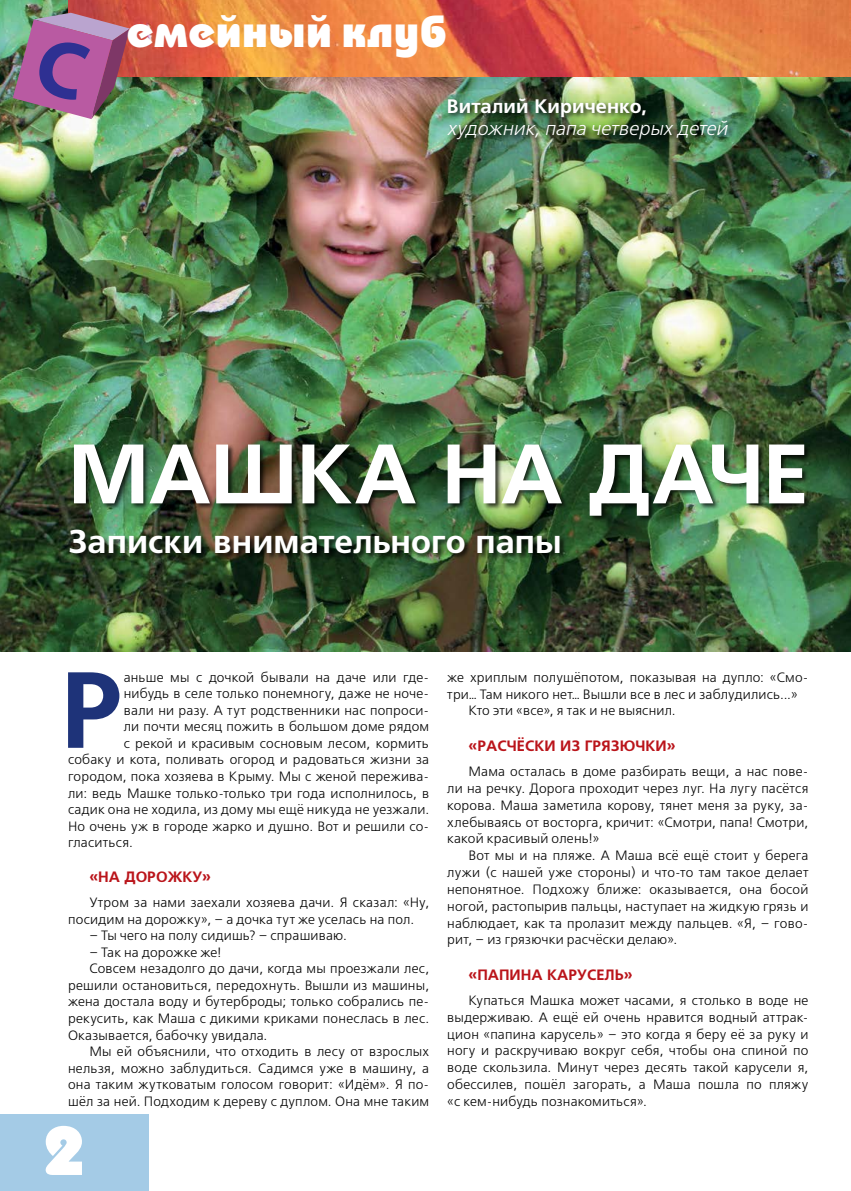
<style>
.page{position:relative;width:851px;height:1191px;background:#fff}
.page>*{position:absolute;margin:0;border:0;box-sizing:border-box;transform-origin:0 0}
.t1{font:700 107.85px "Free Set C";color:#1e3379}
.t2{font:700 84px "Free Set C";letter-spacing:-.01em;color:#fff}
.t3{font:800 69px "Bauhaus C";color:#fff}
.t4{font:800 45px "Bauhaus C";letter-spacing:.02em;color:#fff}
.t5{font:700 33px "Free Set C";color:#fff}
.t6{font:italic 19.5px "Free Set C";letter-spacing:-.005em;color:#fff}
.t7{font:700 19.5px "Free Set C";letter-spacing:.005em;color:#fff}
.t8{font:700 15px "Free Set C";color:#ba141a}
.t9{font:13.5px/16.8px "Free Set C";letter-spacing:.015em;color:#000;text-align:justify}
</style>
<div class="page">
<div style="left:0;top:1114px;width:149px;height:77px;background:#a4cbe6"></div>
<img style="left:0;top:0;width:850px;height:651px">
<img style="left:68px;top:0;width:782px;height:77px">
<img style="left:13px;top:13px;width:117px;height:106px">
<div style="left:446px;top:97px;width:289px;height:49px;background:#000;opacity:.75"></div>
<div style="left:69px;top:444px;width:741px;height:117px;background:#000;opacity:.75"></div>
<h3 class="t4" style="left:126px;top:4px;width:322px">емейный клуб</h3>
<h3 class="t7" style="left:446px;top:95px;width:201px">Виталий Кириченко,</h3>
<h3 class="t6" style="left:446px;top:118px;width:282px">художник, папа четверых детей</h3>
<h2 class="t2" style="left:68px;top:426px;width:741px">МАШКА НА ДАЧЕ</h2>
<h3 class="t5" style="left:68px;top:523px;width:495px">Записки внимательного папы</h3>
<h1 class="t1" style="left:60px;top:649px;width:65px">Р</h1>
<p class="t9" style="left:124px;top:669px;width:307px">аньше мы с дочкой бывали на даче или где-</p>
<p class="t9" style="left:124px;top:686px;width:307px">нибудь в селе только понемногу, даже не ноче-</p>
<p class="t9" style="left:124px;top:702px;width:307px">вали ни разу. А тут родственники нас попроси-</p>
<p class="t9" style="left:124px;top:719px;width:307px">ли почти месяц пожить в большом доме рядом</p>
<p class="t9" style="left:124px;top:735px;width:307px">с рекой и красивым сосновым лесом, кормить</p>
<p class="t9" style="left:68px;top:752px;width:362px">собаку и кота, поливать огород и радоваться жизни за</p>
<p class="t9" style="left:68px;top:768px;width:362px">городом, пока хозяева в Крыму. Мы с женой пережива-</p>
<p class="t9" style="left:68px;top:785px;width:362px">ли: ведь Машке только-только три года исполнилось, в</p>
<p class="t9" style="left:68px;top:801px;width:362px">садик она не ходила, из дому мы ещё никуда не уезжали.</p>
<p class="t9" style="left:68px;top:818px;width:362px">Но очень уж в городе жарко и душно. Вот и решили со-</p>
<p class="t9" style="left:68px;top:834px;width:66px">гласиться.</p>
<p class="t8" style="left:89px;top:868px;width:123px">«НА ДОРОЖКУ»</p>
<p class="t9" style="left:68px;top:894px;width:362px;text-indent:21px">Утром за нами заехали хозяева дачи. Я сказал: «Ну, посидим на дорожку», – а дочка тут же уселась на пол.</p>
<p class="t9" style="left:89px;top:927px;width:259px">– Ты чего на полу сидишь? – спрашиваю.</p>
<p class="t9" style="left:89px;top:944px;width:133px">– Так на дорожке же!</p>
<p class="t9" style="left:89px;top:961px;width:341px">Совсем незадолго до дачи, когда мы проезжали лес,</p>
<p class="t9" style="left:68px;top:977px;width:362px">решили остановиться, передохнуть. Вышли из машины,</p>
<p class="t9" style="left:68px;top:994px;width:362px">жена достала воду и бутерброды; только собрались пе-</p>
<p class="t9" style="left:68px;top:1010px;width:362px">рекусить, как Маша с дикими криками понеслась в лес.</p>
<p class="t9" style="left:68px;top:1027px;width:201px">Оказывается, бабочку увидала.</p>
<p class="t9" style="left:89px;top:1043px;width:341px">Мы ей объяснили, что отходить в лесу от взрослых</p>
<p class="t9" style="left:68px;top:1060px;width:362px">нельзя, можно заблудиться. Садимся уже в машину, а</p>
<p class="t9" style="left:68px;top:1076px;width:362px">она таким жутковатым голосом говорит: «Идём». Я по-</p>
<p class="t9" style="left:68px;top:1093px;width:362px">шёл за ней. Подходим к дереву с дуплом. Она мне таким</p>
<h3 class="t3" style="left:41px;top:1109px;width:46px">2</h3>
<p class="t9" style="left:447px;top:669px;width:362px">же хриплым полушёпотом, показывая на дупло: «Смо-</p>
<p class="t9" style="left:447px;top:686px;width:352px">три… Там никого нет… Вышли все в лес и заблудились...»</p>
<p class="t9" style="left:468px;top:703px;width:209px">Кто эти «все», я так и не выяснил.</p>
<p class="t8" style="left:468px;top:737px;width:208px">«РАСЧЁСКИ ИЗ ГРЯЗЮЧКИ»</p>
<p class="t9" style="left:447px;top:763px;width:362px;text-indent:21px">Мама осталась в доме разбирать вещи, а нас пове&shy;ли на речку. Дорога проходит через луг. На лугу пасётся корова. Маша заметила корову, тянет меня за руку, за&shy;хлебываясь от восторга, кричит: «Смотри, папа! Смотри, какой красивый олень!»</p>
<p class="t9" style="left:447px;top:847px;width:362px;text-indent:21px">Вот мы и на пляже. А Маша всё ещё стоит у берега лужи (с нашей уже стороны) и что-то там такое делает непонятное. Подхожу ближе: оказывается, она босой ногой, растопырив пальцы, наступает на жидкую грязь и наблюдает, как та пролазит между пальцев. «Я, – гово&shy;рит, – из грязючки расчёски делаю».</p>
<p class="t8" style="left:468px;top:965px;width:166px">«ПАПИНА КАРУСЕЛЬ»</p>
<p class="t9" style="left:447px;top:992px;width:362px;text-indent:21px">Купаться Машка может часами, я столько в воде не выдерживаю. А ещё ей очень нравится водный аттрак&shy;цион «папина карусель» – это когда я беру её за руку и ногу и раскручиваю вокруг себя, чтобы она спиной по воде скользила. Минут через десять такой карусели я, обессилев, пошёл загорать, а Маша пошла по пляжу «с кем-нибудь познакомиться».</p>
</div>
